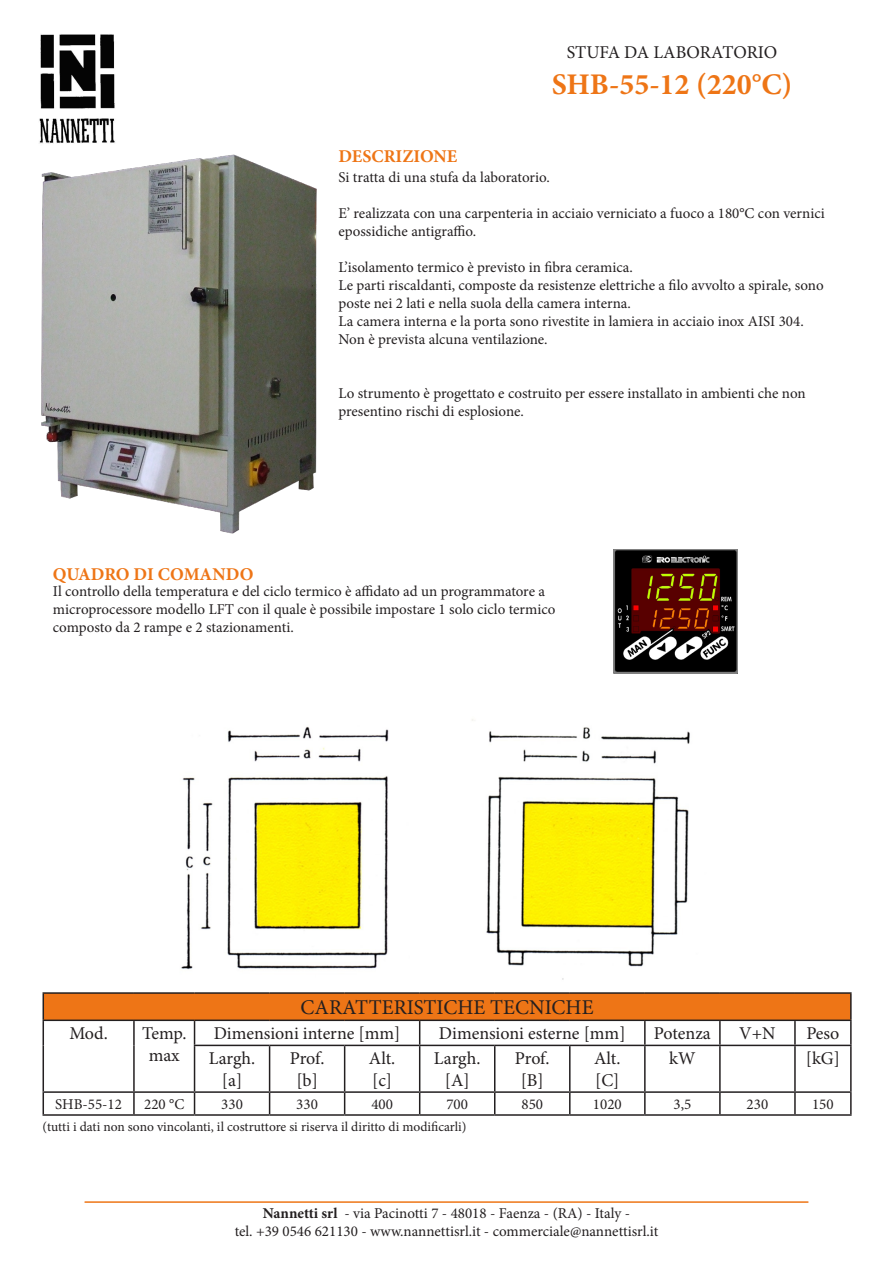
<style>
.page{position:relative;width:893px;height:1263px;background:#fff}
.page>*{position:absolute;margin:0;border:0;box-sizing:border-box;transform-origin:0 0}
.t1{font:700 30px "Minion Pro";color:#ee7516}
.t2{font:21px "Minion Pro";color:#231f20}
.t3{font:18px/21.6px "Minion Pro";color:#231f20;text-align:center}
.t4{font:700 18px "Minion Pro";color:#ee7516}
.t5{font:15px/18px "Minion Pro";color:#231f20}
.t6{font:13.5px "Minion Pro";color:#231f20}
.s1{font-weight:700}
</style>
<div class="page">
<hr style="left:85px;top:1201px;width:723px;height:2px;background:#ee7516">
<img style="left:39px;top:34px;width:76px;height:110px">
<img style="left:41px;top:154px;width:276px;height:380px">
<div style="left:43px;top:993px;width:808px;height:27px;background:#ee7516"></div>
<hr style="left:43px;top:992px;width:91px;height:2px;background:#231f20">
<hr style="left:134px;top:992px;width:61px;height:2px;background:#231f20">
<hr style="left:195px;top:992px;width:75px;height:2px;background:#231f20">
<hr style="left:270px;top:992px;width:75px;height:2px;background:#231f20">
<hr style="left:345px;top:992px;width:75px;height:2px;background:#231f20">
<hr style="left:420px;top:992px;width:75px;height:2px;background:#231f20">
<hr style="left:495px;top:992px;width:75px;height:2px;background:#231f20">
<hr style="left:570px;top:992px;width:75px;height:2px;background:#231f20">
<hr style="left:645px;top:992px;width:75px;height:2px;background:#231f20">
<hr style="left:720px;top:992px;width:75px;height:2px;background:#231f20">
<hr style="left:795px;top:992px;width:57px;height:2px;background:#231f20">
<hr style="left:850px;top:994px;width:2px;height:25px;background:#231f20">
<hr style="left:43px;top:1019px;width:91px;height:2px;background:#231f20">
<svg style="left:43px;top:994px;width:1px;height:51px"></svg>
<hr style="left:134px;top:1019px;width:61px;height:2px;background:#231f20">
<hr style="left:133px;top:1021px;width:2px;height:24px;background:#231f20">
<hr style="left:195px;top:1019px;width:75px;height:2px;background:#231f20">
<svg style="left:194px;top:1021px;width:1px;height:24px"></svg>
<hr style="left:270px;top:1019px;width:75px;height:2px;background:#231f20">
<hr style="left:345px;top:1019px;width:75px;height:2px;background:#231f20">
<hr style="left:420px;top:1019px;width:75px;height:2px;background:#231f20">
<svg style="left:419px;top:1021px;width:1px;height:24px"></svg>
<hr style="left:495px;top:1019px;width:75px;height:2px;background:#231f20">
<hr style="left:570px;top:1019px;width:75px;height:2px;background:#231f20">
<hr style="left:645px;top:1019px;width:75px;height:2px;background:#231f20">
<hr style="left:644px;top:1021px;width:2px;height:24px;background:#231f20">
<hr style="left:720px;top:1019px;width:75px;height:2px;background:#231f20">
<hr style="left:719px;top:1021px;width:2px;height:24px;background:#231f20">
<hr style="left:795px;top:1019px;width:57px;height:2px;background:#231f20">
<hr style="left:794px;top:1021px;width:2px;height:24px;background:#231f20">
<hr style="left:850px;top:1021px;width:2px;height:24px;background:#231f20">
<hr style="left:43px;top:1045px;width:1px;height:46px;background:#231f20">
<hr style="left:133px;top:1045px;width:2px;height:46px;background:#231f20">
<hr style="left:194px;top:1045px;width:76px;height:1px;background:#231f20">
<hr style="left:194px;top:1046px;width:1px;height:45px;background:#231f20">
<hr style="left:270px;top:1045px;width:75px;height:1px;background:#231f20">
<hr style="left:269px;top:1046px;width:1px;height:45px;background:#231f20">
<hr style="left:345px;top:1045px;width:75px;height:1px;background:#231f20">
<hr style="left:344px;top:1046px;width:1px;height:45px;background:#231f20">
<hr style="left:420px;top:1045px;width:75px;height:1px;background:#231f20">
<hr style="left:419px;top:1046px;width:1px;height:45px;background:#231f20">
<hr style="left:495px;top:1045px;width:75px;height:1px;background:#231f20">
<hr style="left:494px;top:1046px;width:1px;height:45px;background:#231f20">
<hr style="left:570px;top:1045px;width:75px;height:1px;background:#231f20">
<hr style="left:569px;top:1046px;width:2px;height:45px;background:#231f20">
<hr style="left:645px;top:1045px;width:75px;height:1px;background:#231f20">
<hr style="left:644px;top:1046px;width:2px;height:45px;background:#231f20">
<hr style="left:720px;top:1045px;width:75px;height:1px;background:#231f20">
<hr style="left:719px;top:1046px;width:2px;height:45px;background:#231f20">
<hr style="left:795px;top:1045px;width:57px;height:1px;background:#231f20">
<hr style="left:794px;top:1046px;width:2px;height:45px;background:#231f20">
<hr style="left:850px;top:1046px;width:2px;height:45px;background:#231f20">
<hr style="left:43px;top:1091px;width:91px;height:2px;background:#231f20">
<svg style="left:43px;top:1093px;width:1px;height:21px"></svg>
<hr style="left:134px;top:1091px;width:61px;height:2px;background:#231f20">
<hr style="left:133px;top:1093px;width:2px;height:21px;background:#231f20">
<hr style="left:195px;top:1091px;width:75px;height:2px;background:#231f20">
<svg style="left:194px;top:1093px;width:1px;height:21px"></svg>
<hr style="left:270px;top:1091px;width:75px;height:2px;background:#231f20">
<svg style="left:269px;top:1093px;width:1px;height:21px"></svg>
<hr style="left:345px;top:1091px;width:75px;height:2px;background:#231f20">
<svg style="left:344px;top:1093px;width:1px;height:21px"></svg>
<hr style="left:420px;top:1091px;width:75px;height:2px;background:#231f20">
<svg style="left:419px;top:1093px;width:1px;height:21px"></svg>
<hr style="left:495px;top:1091px;width:75px;height:2px;background:#231f20">
<svg style="left:494px;top:1093px;width:1px;height:21px"></svg>
<hr style="left:570px;top:1091px;width:75px;height:2px;background:#231f20">
<hr style="left:569px;top:1093px;width:2px;height:21px;background:#231f20">
<hr style="left:645px;top:1091px;width:75px;height:2px;background:#231f20">
<hr style="left:644px;top:1093px;width:2px;height:21px;background:#231f20">
<hr style="left:720px;top:1091px;width:75px;height:2px;background:#231f20">
<hr style="left:719px;top:1093px;width:2px;height:21px;background:#231f20">
<hr style="left:795px;top:1091px;width:57px;height:2px;background:#231f20">
<hr style="left:794px;top:1093px;width:2px;height:21px;background:#231f20">
<hr style="left:850px;top:1093px;width:2px;height:21px;background:#231f20">
<hr style="left:43px;top:1114px;width:91px;height:2px;background:#231f20">
<hr style="left:134px;top:1114px;width:61px;height:2px;background:#231f20">
<hr style="left:195px;top:1114px;width:75px;height:2px;background:#231f20">
<hr style="left:270px;top:1114px;width:75px;height:2px;background:#231f20">
<hr style="left:345px;top:1114px;width:75px;height:2px;background:#231f20">
<hr style="left:420px;top:1114px;width:75px;height:2px;background:#231f20">
<hr style="left:495px;top:1114px;width:75px;height:2px;background:#231f20">
<hr style="left:570px;top:1114px;width:75px;height:2px;background:#231f20">
<hr style="left:645px;top:1114px;width:75px;height:2px;background:#231f20">
<hr style="left:720px;top:1114px;width:75px;height:2px;background:#231f20">
<hr style="left:795px;top:1114px;width:57px;height:2px;background:#231f20">
<img style="left:614px;top:549px;width:124px;height:124px">
<img style="left:181px;top:726px;width:208px;height:244px">
<img style="left:472px;top:719px;width:218px;height:261px">
<p class="t3" style="left:567px;top:41px;width:212px">STUFA DA LABORATORIO</p>
<h1 class="t1" style="left:552px;top:63px;width:242px">SHB-55-12 (220°C)</h1>
<p class="t4" style="left:53px;top:561px;width:202px">QUADRO DI COMANDO</p>
<p class="t4" style="left:338px;top:144px;width:120px">DESCRIZIONE</p>
<p class="t5" style="left:338px;top:168px;width:213px">Si tratta di una stufa da laboratorio.</p>
<p class="t5" style="left:338px;top:204px;width:488px">E’ realizzata con una carpenteria in acciaio verniciato a fuoco a 180°C con vernici epossidiche antigraffio.</p>
<p class="t5" style="left:338px;top:258px;width:296px">L’isolamento termico è previsto in fibra ceramica.</p>
<p class="t5" style="left:338px;top:276px;width:487px">Le parti riscaldanti, composte da resistenze elettriche a filo avvolto a spirale, sono poste nei 2 lati e nella suola della camera interna.<br>La camera interna e la porta sono rivestite in lamiera in acciaio inox AISI 304.</p>
<p class="t5" style="left:338px;top:330px;width:211px">Non è prevista alcuna ventilazione.</p>
<p class="t5" style="left:338px;top:384px;width:469px">Lo strumento è progettato e costruito per essere installato in ambienti che non presentino rischi di esplosione.</p>
<p class="t5" style="left:53px;top:582px;width:504px">Il controllo della temperatura e del ciclo termico è affidato ad un programmatore a microprocessore modello LFT con il quale è possibile impostare 1 solo ciclo termico composto da 2 rampe e 2 stazionamenti.</p>
<p class="t2" style="left:301px;top:993px;width:295px">CARATTERISTICHE TECNICHE</p>
<p class="t3" style="left:69px;top:1023px;width:40px">Mod.</p>
<p class="t3" style="left:142px;top:1023px;width:46px">Temp. max</p>
<p class="t3" style="left:214px;top:1023px;width:188px">Dimensioni interne [mm]</p>
<p class="t3" style="left:439px;top:1023px;width:188px">Dimensioni esterne [mm]</p>
<p class="t3" style="left:654px;top:1023px;width:58px">Potenza</p>
<p class="t3" style="left:739px;top:1023px;width:38px">V+N</p>
<p class="t3" style="left:806px;top:1023px;width:35px">Peso</p>
<p class="t3" style="left:209px;top:1048px;width:48px">Largh. [a]</p>
<p class="t3" style="left:290px;top:1048px;width:36px">Prof.</p>
<p class="t3" style="left:369px;top:1048px;width:28px">Alt.</p>
<p class="t3" style="left:372px;top:1069px;width:22px">[c]</p>
<p class="t3" style="left:434px;top:1048px;width:48px">Largh.</p>
<p class="t3" style="left:445px;top:1069px;width:26px">[A]</p>
<p class="t3" style="left:515px;top:1048px;width:36px">Prof.</p>
<p class="t3" style="left:521px;top:1069px;width:25px">[B]</p>
<p class="t3" style="left:594px;top:1048px;width:28px">Alt.</p>
<p class="t3" style="left:595px;top:1069px;width:26px">[C]</p>
<p class="t3" style="left:669px;top:1048px;width:28px">kW</p>
<p class="t3" style="left:806px;top:1048px;width:36px">[kG]</p>
<p class="t3" style="left:296px;top:1069px;width:23px">[b]</p>
<p class="t5" style="left:55px;top:1095px;width:68px">SHB-55-12</p>
<p class="t5" style="left:144px;top:1095px;width:42px">220 °C</p>
<p class="t5" style="left:221px;top:1095px;width:23px">330</p>
<p class="t5" style="left:296px;top:1095px;width:23px">330</p>
<p class="t5" style="left:371px;top:1095px;width:23px">400</p>
<p class="t5" style="left:446px;top:1095px;width:23px">700</p>
<p class="t5" style="left:521px;top:1095px;width:23px">850</p>
<p class="t5" style="left:593px;top:1095px;width:30px">1020</p>
<p class="t5" style="left:673px;top:1095px;width:19px">3,5</p>
<p class="t5" style="left:747px;top:1095px;width:23px">230</p>
<p class="t5" style="left:812px;top:1095px;width:23px">150</p>
<p class="t6" style="left:43px;top:1117px;width:425px">(tutti i dati non sono vincolanti, il costruttore si riserva il diritto di modificarli)</p>
<p class="t5" style="left:235px;top:1204px;width:425px;text-align:center"><span class="s1">Nannetti srl</span> - via Pacinotti 7 - 48018 - Faenza - (RA) - Italy -<br>tel. +39 0546 621130 - www.nannettisrl.it - commerciale@nannettisrl.it</p>
</div>
